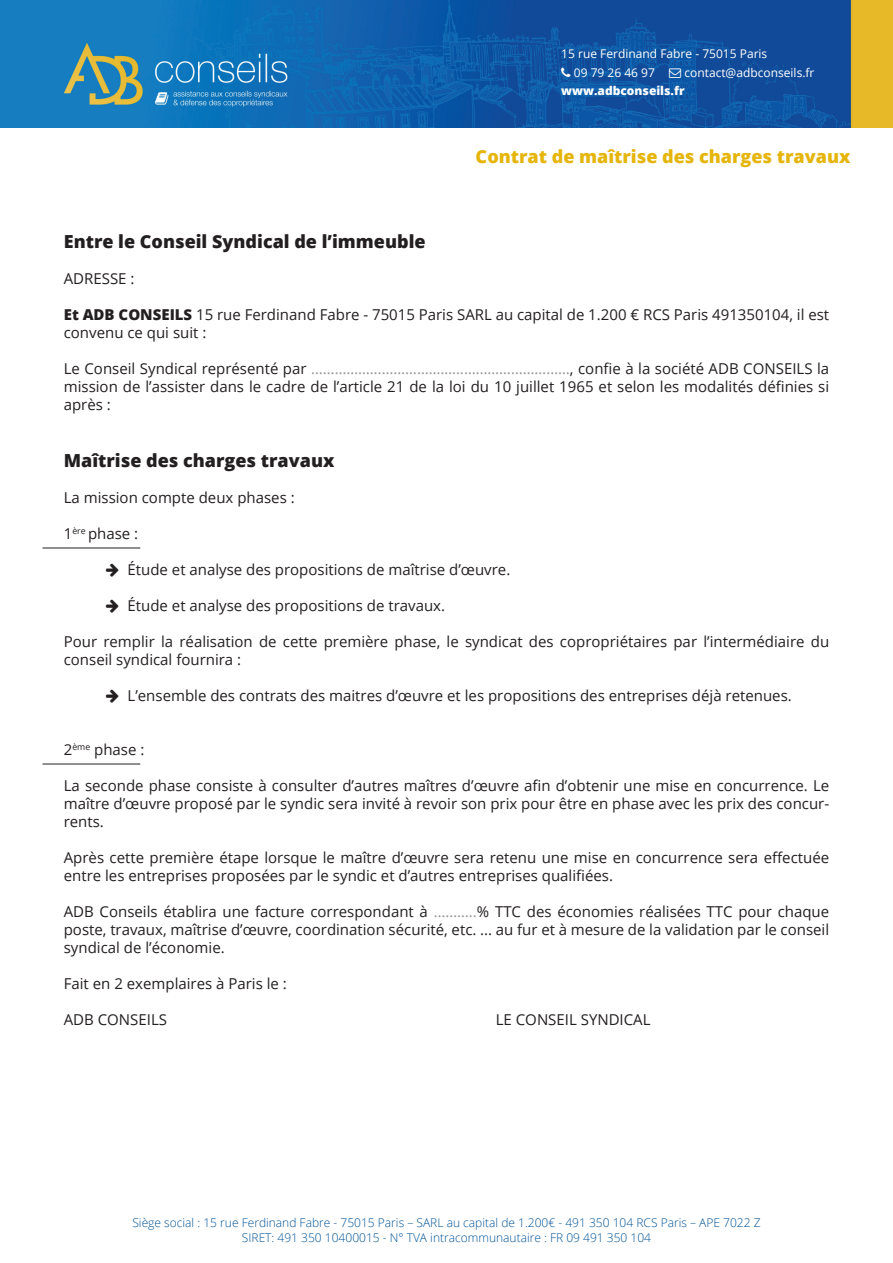
<style>
.page{position:relative;width:893px;height:1263px;background:#fff}
.page>*{position:absolute;margin:0;border:0;box-sizing:border-box;transform-origin:0 0}
.t1{font:800 18px "Open Sans";color:#231f20}
.t2{font:800 18px "Open Sans";color:#e5b50a}
.t3{font:15px/18px "Open Sans";color:#231f20}
.t4{font:300 12px/14.4px "Open Sans";color:#015396;text-align:center}
.t5{font:12px/18.6px "Open Sans";color:#fff}
.t6{font:800 12px "Open Sans";color:#fff}
.s1{font-weight:800}
.s2{color:#939598}
</style>
<div class="page">
<img style="left:0;top:0;width:893px;height:127px">
<hr style="left:43px;top:548px;width:97px;height:1px;background:#231f20">
<hr style="left:43px;top:764px;width:97px;height:1px;background:#231f20">
<svg style="left:561px;top:67px;width:10px;height:10px"></svg>
<svg style="left:669px;top:68px;width:12px;height:10px"></svg>
<p class="t5" style="left:574px;top:44px;width:195px;text-indent:-13px">15 rue Ferdinand Fabre - 75015 Paris<br>09 79 26 46 97</p>
<p class="t5" style="left:684px;top:63px;width:132px">contact@adbconseils.fr</p>
<p class="t6" style="left:561px;top:82px;width:125px">www.adbconseils.fr</p>
<p class="t2" style="left:476px;top:142px;width:376px">Contrat de maîtrise des charges travaux</p>
<p class="t1" style="left:64px;top:227px;width:363px">Entre le Conseil Syndical de l’immeuble</p>
<p class="t3" style="left:64px;top:269px;width:72px">ADRESSE :</p>
<p class="t3" style="left:64px;top:305px;width:767px"><span class="s1">Et ADB CONSEILS</span> 15 rue Ferdinand Fabre - 75015 Paris SARL au capital de 1.200 € RCS Paris 491350104, il est convenu ce qui suit :</p>
<p class="t3" style="left:64px;top:359px;width:767px;text-align:justify">Le Conseil Syndical représenté par <span class="s2">…………………………………………………………</span>, confie à la société ADB CONSEILS la mission de l’assister dans le cadre de l’article 21 de la loi du 10 juillet 1965 et selon les modalités définies si après :</p>
<p class="t1" style="left:64px;top:447px;width:272px">Maîtrise des charges travaux</p>
<p class="t3" style="left:64px;top:488px;width:232px">La mission compte deux phases :</p>
<p class="t3" style="left:64px;top:524px;width:76px">1<sup>ère</sup> phase :</p>
<p class="t3" style="left:128px;top:560px;width:384px">Étude et analyse des propositions de maîtrise d’œuvre.</p>
<p class="t3" style="left:128px;top:596px;width:319px">Étude et analyse des propositions de travaux.</p>
<p class="t3" style="left:64px;top:632px;width:767px">Pour remplir la réalisation de cette première phase, le syndicat des copropriétaires par l’intermédiaire du conseil syndical fournira :</p>
<p class="t3" style="left:128px;top:686px;width:666px">L’ensemble des contrats des maitres d’œuvre et les propositions des entreprises déjà retenues.</p>
<p class="t3" style="left:64px;top:740px;width:82px">2<sup>ème</sup> phase :</p>
<p class="t3" style="left:64px;top:776px;width:767px;text-align:justify">La seconde phase consiste à consulter d’autres maîtres d’œuvre afin d’obtenir une mise en concurrence. Le maître d’œuvre proposé par le syndic sera invité à revoir son prix pour être en phase avec les prix des concur&shy;rents.</p>
<p class="t3" style="left:64px;top:848px;width:767px">Après cette première étape lorsque le maître d’œuvre sera retenu une mise en concurrence sera effectuée entre les entreprises proposées par le syndic et d’autres entreprises qualifiées.</p>
<p class="t3" style="left:64px;top:902px;width:767px;text-align:justify">ADB Conseils établira une facture correspondant à <span class="s2">………..</span>% TTC des économies réalisées TTC pour chaque poste, travaux, maîtrise d’œuvre, coordination sécurité, etc. ... au fur et à mesure de la validation par le conseil syndical de l’économie.</p>
<p class="t3" style="left:64px;top:974px;width:225px">Fait en 2 exemplaires à Paris le :</p>
<p class="t3" style="left:64px;top:1010px;width:105px">ADB CONSEILS</p>
<p class="t3" style="left:496px;top:1010px;width:156px">LE CONSEIL SYNDICAL</p>
<p class="t4" style="left:132px;top:1215px;width:630px">Siège social : 15 rue Ferdinand Fabre - 75015 Paris – SARL au capital de 1.200€ - 491 350 104 RCS Paris – APE 7022 Z<br>SIRET: 491 350 10400015 - N° TVA intracommunautaire : FR 09 491 350 104</p>
</div>
